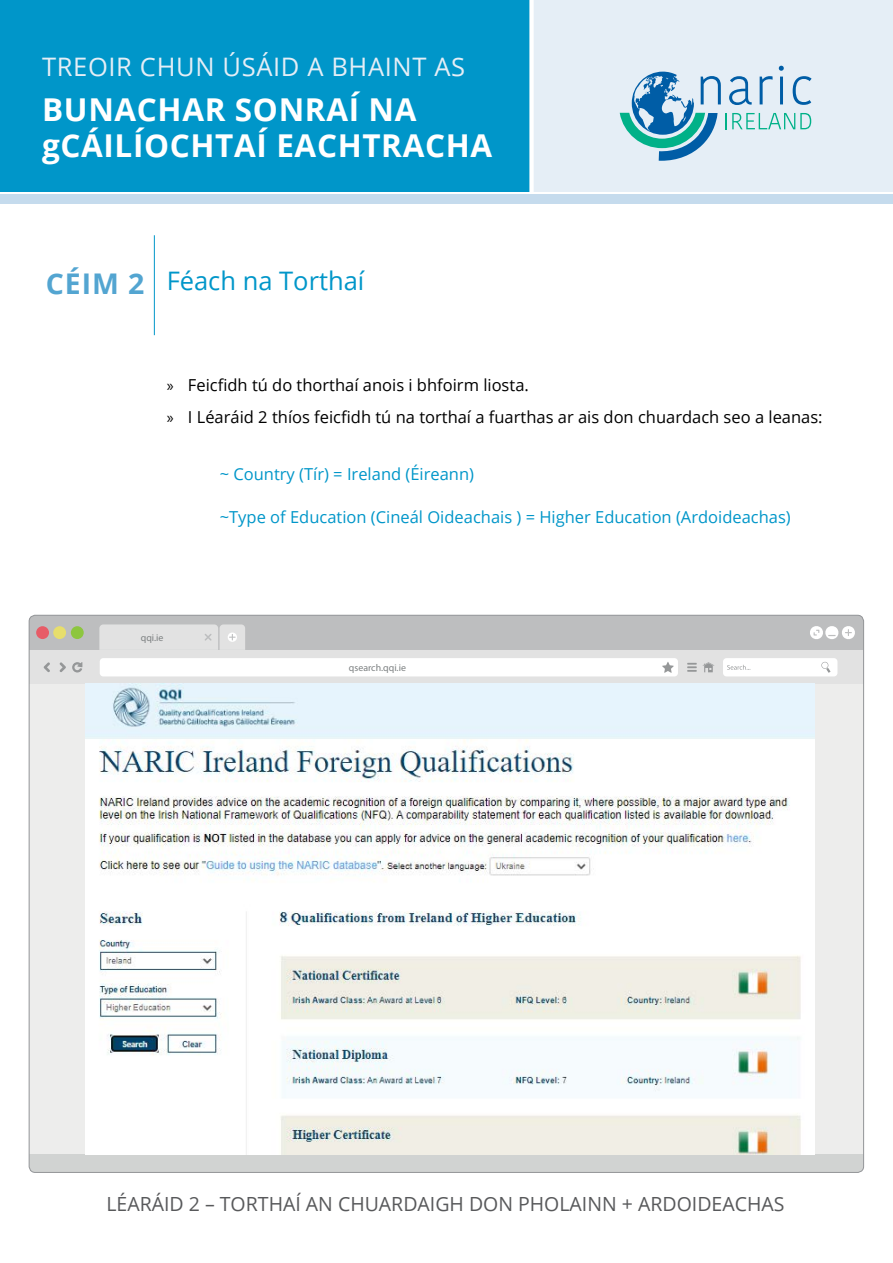
<style>
.page{position:relative;width:893px;height:1263px;background:#fff}
.page>*{position:absolute;margin:0;border:0;box-sizing:border-box;transform-origin:0 0}
.t1{font:700 31.5px/36px "Open Sans";letter-spacing:.02em;color:#fff}
.t2{font:25.5px "Open Sans";letter-spacing:.025em;color:#e5eef6}
.t3{font:25.5px "Open Sans";color:#0096c9}
.t4{font:19.5px "Open Sans";color:#58595b}
.t5{font:16.5px/31.5px "Open Sans";color:#000}
.t6{font:16.5px "Open Sans";color:#0096c9}
.t7{font:9.9px "Myriad Pro";color:#7c8081}
.s1{font-weight:700;font-size:28.5px;color:#53a5d1}
.s2{font-family:"Myriad Pro"}
</style>
<div class="page">
<div style="left:531px;top:0;width:362px;height:192px;background:#e5eef6"></div>
<div style="left:0;top:0;width:531px;height:192px;background:#0096c9"></div>
<svg style="left:620px;top:66px;width:192px;height:95px"></svg>
<div style="left:529px;top:0;width:5px;height:194px;background:#fff"></div>
<div style="left:0;top:194px;width:893px;height:9px;background:#c5dbed"></div>
<div style="left:29px;top:1154px;width:835px;height:18px;background:#d1d3d2"></div>
<div style="left:29px;top:615px;width:835px;height:35px;background:#bdbebf"></div>
<div style="left:29px;top:650px;width:835px;height:34px;background:#e2e2e2"></div>
<svg style="left:72px;top:662px;width:10px;height:10px"></svg>
<div style="left:100px;top:658px;width:578px;height:18px;background:#fff;border-radius:4px"></div>
<div style="left:723px;top:658px;width:114px;height:18px;background:#fff;border-radius:4px"></div>
<svg style="left:687px;top:663px;width:10px;height:9px"></svg>
<svg style="left:703px;top:662px;width:11px;height:10px"></svg>
<svg style="left:821px;top:661px;width:9px;height:12px"></svg>
<svg style="left:727px;top:665px;width:23px;height:5px"></svg>
<div style="left:36px;top:626px;width:13px;height:13px;background:#e75c67;border-radius:50%"></div>
<div style="left:53px;top:626px;width:13px;height:13px;background:#e7de6c;border-radius:50%"></div>
<div style="left:71px;top:626px;width:13px;height:13px;background:#8dc63f;border-radius:50%"></div>
<svg style="left:44px;top:662px;width:6px;height:10px"></svg>
<svg style="left:59px;top:662px;width:7px;height:10px"></svg>
<svg style="left:99px;top:624px;width:146px;height:26px"></svg>
<svg style="left:810px;top:626px;width:45px;height:13px"></svg>
<svg style="left:662px;top:662px;width:12px;height:11px"></svg>
<div style="left:29px;top:684px;width:835px;height:470px;background:#ededec"></div>
<img style="left:86px;top:683px;width:728px;height:472px">
<hr style="left:154px;top:235px;width:1px;height:100px;background:#0096c9">
<img style="left:86px;top:684px;width:728px;height:54px">
<h2 class="t2" style="left:42px;top:50px;width:425px">TREOIR CHUN ÚSÁID A BHAINT AS</h2>
<h1 class="t1" style="left:42px;top:90px;width:452px">BUNACHAR SONRAÍ NA gCÁILÍOCHTAÍ EACHTRACHA</h1>
<h2 class="t3" style="left:46px;top:263px;width:320px"><span class="s1">CÉIM 2</span> Féach na Torthaí</h2>
<p class="t5" style="left:167px;top:369px;width:657px"><span class="s2">»</span> Feicfidh tú do thorthaí anois i bhfoirm liosta.<br><span class="s2">»</span> I Léaráid 2 thíos feicfidh tú na torthaí a fuarthas ar ais don chuardach seo a leanas:</p>
<p class="t7" style="left:141px;top:631px;width:24px">qqi.ie</p>
<p class="t6" style="left:220px;top:462px;width:256px">~ Country (Tír) = Ireland (Éireann)</p>
<p class="t6" style="left:220px;top:505px;width:573px">~Type of Education (Cineál Oideachais ) = Higher Education (Ardoideachas)</p>
<p class="t7" style="left:349px;top:661px;width:58px">qsearch.qqi.ie</p>
<p class="t4" style="left:106px;top:1190px;width:680px">LÉARÁID 2 – TORTHAÍ AN CHUARDAIGH DON PHOLAINN + ARDOIDEACHAS</p>
</div>
